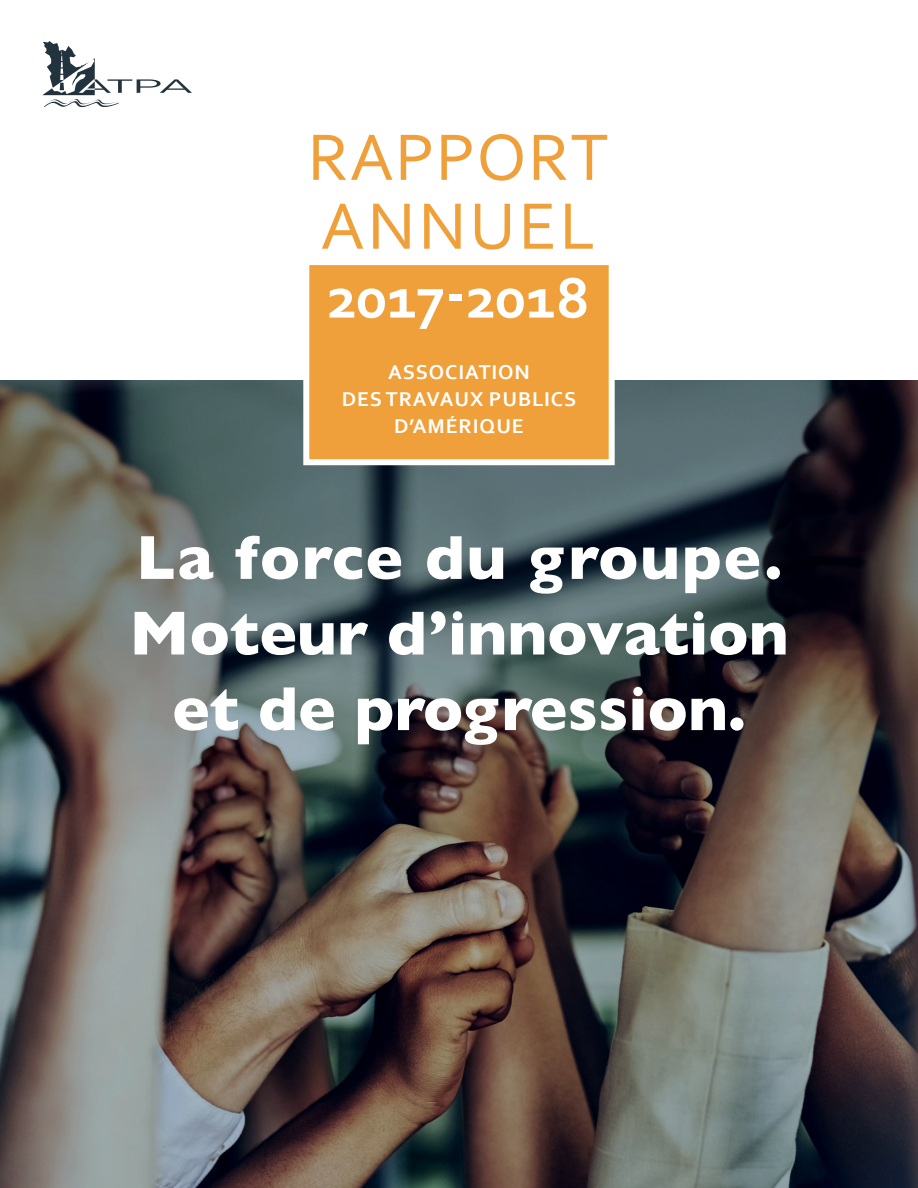
<style>
.page{position:relative;width:918px;height:1188px;background:#fff}
.page>*{position:absolute;margin:0;border:0;box-sizing:border-box;transform-origin:0 0}
.t1{font:68.85px/68.8px "Corbel";letter-spacing:.03em;color:#f0a03a}
.t2{font:700 63px/75.6px "Gill Sans";letter-spacing:.035em;color:#fff;text-align:center}
.t3{font:700 60px "Corbel";letter-spacing:-.005em;color:#fff}
.t4{font:700 21px/27px "Corbel";letter-spacing:.045em;color:#fff;text-align:center}
</style>
<div class="page">
<svg style="left:42px;top:41px;width:150px;height:66px"></svg>
<img style="left:0;top:380px;width:918px;height:808px">
<div style="left:303px;top:259px;width:312px;height:206px;background:#f0a03a;border:6px solid #fff"></div>
<p class="t1" style="left:308px;top:121px;width:302px">RAPPORT<br>ANNUEL</p>
<p class="t3" style="left:327px;top:261px;width:264px">2017-2018</p>
<p class="t4" style="left:342px;top:358px;width:236px">ASSOCIATION<br>DES TRAVAUX PUBLICS<br>D’AMÉRIQUE</p>
<p class="t2" style="left:129px;top:518px;width:661px">La force du groupe.<br>Moteur d’innovation et de progression.</p>
</div>
